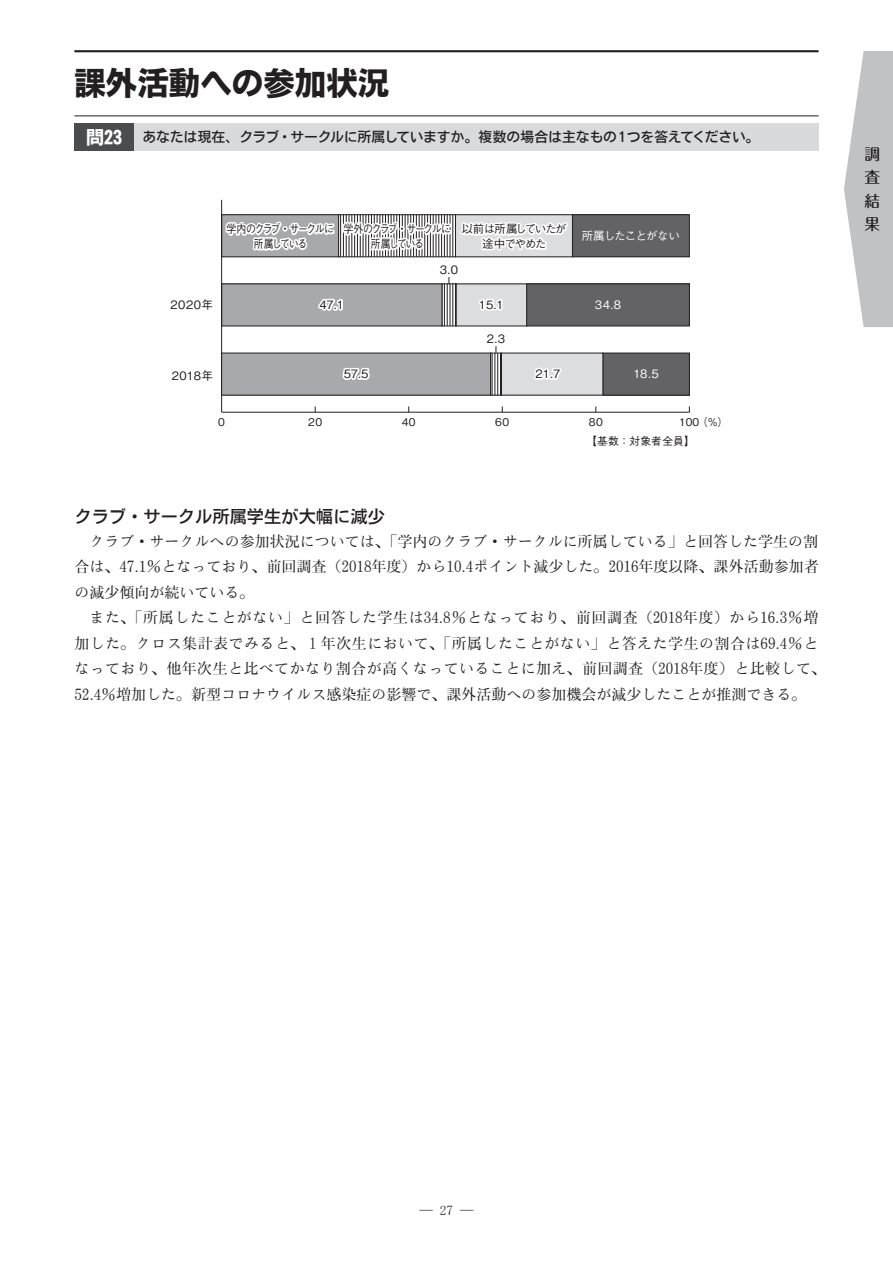
<style>
.page{position:relative;width:893px;height:1263px;background:#fff}
.page>*{position:absolute;margin:0;border:0;box-sizing:border-box;transform-origin:0 0}
.t1{font:31.5px "Motoya Cedar W6 90 msp RKSJ H";color:#231f20}
.t2{font:17.25px "Motoya Cedar W4 90 msp RKSJ H";color:#231f20}
.t3{font:500 15.75px/23.7px "Maru Fo Pro";color:#231f20;text-align:justify}
.t4{font:15px/25.5px "Motoya Mincho W3 90 msp RKSJ H";letter-spacing:.025em;color:#231f20;text-align:justify}
.t5{font:13.8px "Motoya Cedar W4 90 msp RKSJ H";letter-spacing:-.01em;color:#231f20}
.t6{font:13.5px "MS Mincho";color:#231f20}
.t7{font:500 11.55px/14.9px "Gothic BBB Pr 6 N";letter-spacing:-.105em;color:#231f20;text-align:center}
.t8{font:500 11.55px/14.9px "Gothic BBB Pr 6 N";letter-spacing:-.13em;color:#231f20;text-align:center;scale:.86 1}
.t9{font:500 11.55px "Gothic BBB Pr 6 N";letter-spacing:-.05em;color:#fff}
.t10{font:500 10.8px "Gothic BBB Pr 6 N";letter-spacing:.025em;color:#231f20}
.s1{font-family:"Motoya Cedar W6 90 msp RKSJ H";font-size:18px;color:#fff}
</style>
<div class="page">
<svg style="left:844px;top:51px;width:49px;height:276px"></svg>
<hr style="left:74px;top:50px;width:745px;height:2px;background:#231f20">
<hr style="left:74px;top:115px;width:745px;height:1px;background:#231f20">
<div style="left:74px;top:123px;width:60px;height:28px;background:#4b4c4d"></div>
<div style="left:134px;top:123px;width:685px;height:28px;background:#d9dadc"></div>
<div style="left:572px;top:215px;width:117px;height:42px;background:#636366"></div>
<div style="left:572px;top:214px;width:118px;height:43px;border:1px solid #231f20"></div>
<div style="left:527px;top:284px;width:162px;height:42px;background:#636366"></div>
<div style="left:526px;top:284px;width:164px;height:42px;border:1px solid #231f20"></div>
<div style="left:456px;top:284px;width:71px;height:42px;background:#dcdddf"></div>
<div style="left:456px;top:284px;width:71px;height:42px;border:1px solid #231f20"></div>
<svg style="left:444px;top:286px;width:10px;height:38px"></svg>
<div style="left:442px;top:284px;width:14px;height:42px;border:1px solid #231f20"></div>
<div style="left:222px;top:284px;width:220px;height:42px;background:#a8a9ad"></div>
<hr style="left:222px;top:412px;width:467px;height:1px;background:#231f20">
<hr style="left:221px;top:200px;width:1px;height:212px;background:#231f20">
<svg style="left:318px;top:298px;width:25px;height:13px"></svg>
<svg style="left:478px;top:299px;width:25px;height:12px"></svg>
<div style="left:603px;top:353px;width:86px;height:42px;background:#636366"></div>
<div style="left:603px;top:353px;width:87px;height:42px;border:1px solid #231f20"></div>
<div style="left:501px;top:353px;width:102px;height:42px;background:#dcdddf"></div>
<svg style="left:492px;top:355px;width:7px;height:38px"></svg>
<div style="left:490px;top:353px;width:12px;height:42px;border:1px solid #231f20"></div>
<div style="left:222px;top:353px;width:269px;height:42px;background:#a8a9ad"></div>
<svg style="left:342px;top:368px;width:28px;height:12px"></svg>
<svg style="left:534px;top:368px;width:28px;height:12px"></svg>
<svg style="left:223px;top:214px;width:348px;height:70px"></svg>
<h1 class="t1" style="left:74px;top:67px;width:316px">課外活動への参加状況</h1>
<p class="t5" style="left:86px;top:130px;width:675px"><span class="s1">問23</span> あなたは現在、クラブ・サークルに所属していますか。複数の場合は主なもの１つを答えてください。</p>
<p class="t7" style="left:171px;top:296px;width:44px">2020年</p>
<p class="t7" style="left:172px;top:368px;width:43px">2018年</p>
<p class="t8" style="left:227px;top:221px;width:126px">学内のクラブ・サークルに所属している</p>
<p class="t8" style="left:343px;top:221px;width:127px">学外のクラブ・サークルに所属している</p>
<p class="t7" style="left:461px;top:221px;width:107px">以前は所属していたが途中でやめた</p>
<p class="t7" style="left:440px;top:261px;width:20px">3.0</p>
<p class="t7" style="left:319px;top:296px;width:26px">47.1</p>
<p class="t7" style="left:479px;top:296px;width:26px">15.1</p>
<p class="t7" style="left:487px;top:330px;width:20px">2.3</p>
<p class="t7" style="left:344px;top:366px;width:26px">57.5</p>
<p class="t7" style="left:535px;top:366px;width:26px">21.7</p>
<p class="t9" style="left:582px;top:226px;width:100px">所属したことがない</p>
<p class="t9" style="left:595px;top:295px;width:28px">34.8</p>
<p class="t9" style="left:633px;top:364px;width:27px">18.5</p>
<p class="t10" style="left:218px;top:413px;width:8px">0</p>
<p class="t10" style="left:308px;top:413px;width:15px">20</p>
<p class="t10" style="left:402px;top:413px;width:16px">40</p>
<p class="t10" style="left:495px;top:413px;width:16px">60</p>
<p class="t10" style="left:589px;top:413px;width:16px">80</p>
<p class="t10" style="left:679px;top:413px;width:50px">100 （%）</p>
<p class="t10" style="left:586px;top:432px;width:110px">【基数：対象者全員】</p>
<p class="t2" style="left:74px;top:508px;width:312px">クラブ・サークル所属学生が大幅に減少</p>
<p class="t4" style="left:74px;top:528px;width:746px;text-indent:15px">クラブ・サークルへの参加状況については、「学内のクラブ・サークルに所属している」と回答した学生の割合は、47.1％となっており、前回調査（2018年度）から10.4ポイント減少した。2016年度以降、課外活動参加者の減少傾向が続いている。</p>
<p class="t4" style="left:74px;top:605px;width:753px;text-align:left;text-indent:15px">また、「所属したことがない」と回答した学生は34.8％となっており、前回調査（2018年度）から16.3％増加した。クロス集計表でみると、１年次生において、「所属したことがない」と答えた学生の割合は69.4％となっており、他年次生と比べてかなり割合が高くなっていることに加え、前回調査（2018年度）と比較して、52.4％増加した。新型コロナウイルス感染症の影響で、課外活動への参加機会が減少したことが推測できる。</p>
<p class="t3" style="left:864px;top:140px;width:17px">調査結果</p>
<p class="t6" style="left:419px;top:1203px;width:55px">― 27 ―</p>
</div>
